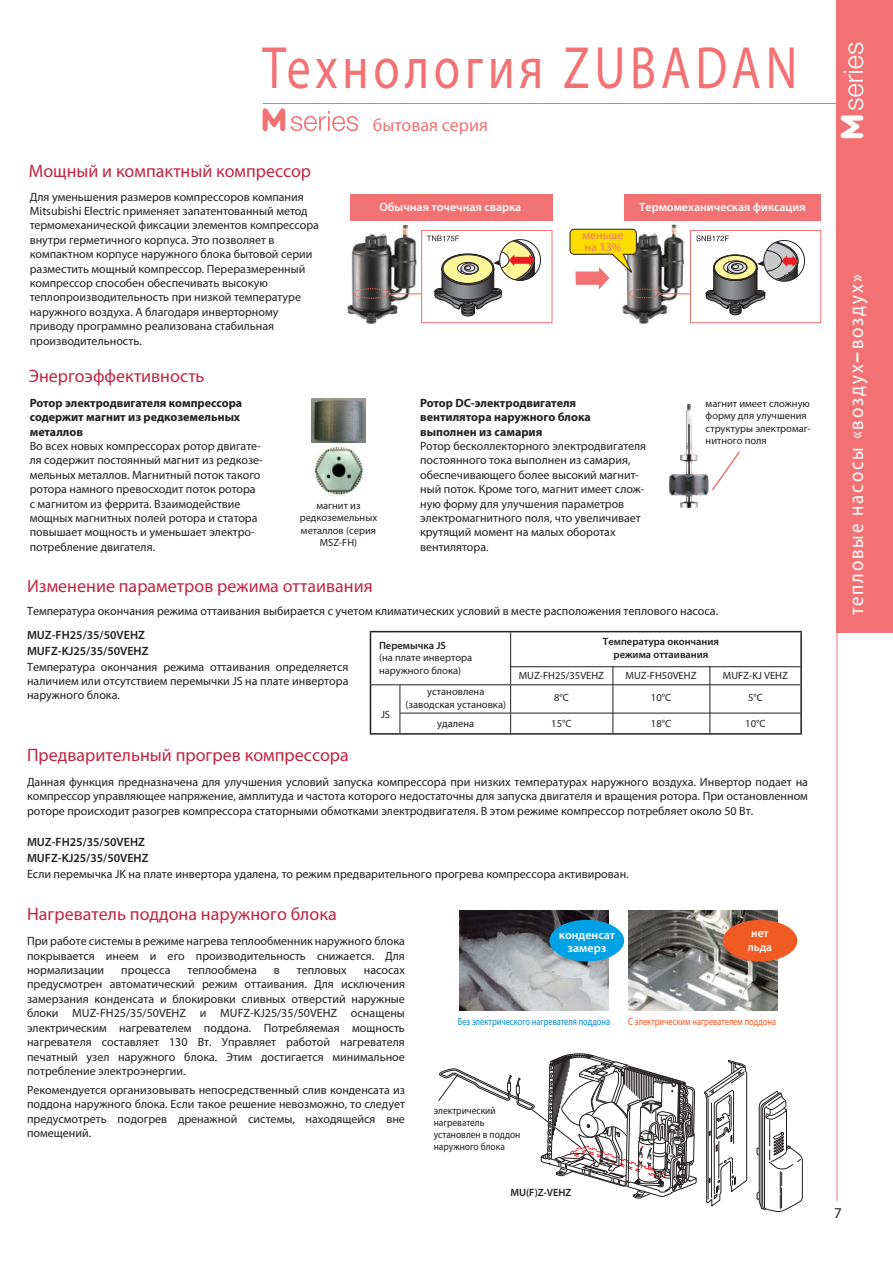
<style>
.page{position:relative;width:893px;height:1263px;background:#fff}
.page>*{position:absolute;margin:0;border:0;box-sizing:border-box;transform-origin:0 0}
.t1{font:60px "Myriad Pro";letter-spacing:.1em;color:#f27173;scale:.8 1}
.t2{font:21px "Myriad Pro";letter-spacing:.1em;color:#fff;scale:.9 1}
.t3{font:18px "Myriad Pro";color:#c02640}
.t4{font:18px "Myriad Pro";color:#f27173}
.t5{font:15px "Myriad Pro";color:#231f20}
.t6{font:12px/14.4px "Myriad Pro";color:#231f20;text-align:justify}
.t7{font:700 12px/14.4px "Myriad Pro";color:#231f20}
.t8{font:600 12px/15.9px "Myriad Pro";color:#231f20}
.t9{font:600 12px/13.5px "Myriad Pro";color:#fff;text-align:center}
.t10{font:12px/12px "Myriad Pro";color:#f27173}
.t11{font:600 12px/13.5px "Myriad Pro";color:#fff;scale:.95 1}
.t12{font:10.5px/12.6px "Myriad Pro";color:#231f20}
.t13{font:600 10.5px/12.6px "Myriad Pro";color:#231f20;text-align:center}
.t14{font:10.5px/12px "Myriad Pro";color:#231f20;scale:.9 1}
.t15{font:10.5px "Myriad Pro";color:#008cd0;scale:.8 1}
.t16{font:10.5px "Myriad Pro";color:#f15a22;scale:.8 1}
.s1{font-weight:700}
</style>
<div class="page">
<div style="left:837px;top:0;width:56px;height:632px;background:#f27173"></div>
<hr style="left:837px;top:627px;width:1px;height:574px;background:#f27173">
<hr style="left:263px;top:103px;width:575px;height:1px;background:#f27173">
<svg style="left:841px;top:43px;width:23px;height:95px"></svg>
<img style="left:617px;top:223px;width:68px;height:102px">
<img style="left:347px;top:224px;width:71px;height:101px">
<div style="left:350px;top:194px;width:202px;height:27px;background:#f27173"></div>
<div style="left:624px;top:194px;width:197px;height:27px;background:#f27173"></div>
<div style="left:353px;top:288px;width:38px;height:11px;border:1px dashed #f26649;border-radius:50%"></div>
<div style="left:421px;top:230px;width:131px;height:93px;border:1px solid #f27173"></div>
<hr style="left:389px;top:293px;width:33px;height:1px;background:#f26649">
<div style="left:629px;top:289px;width:31px;height:9px;border:1px dashed #f26649;border-radius:50%"></div>
<div style="left:690px;top:230px;width:131px;height:93px;border:1px solid #f27173"></div>
<hr style="left:660px;top:293px;width:30px;height:1px;background:#f26649">
<svg style="left:427px;top:236px;width:115px;height:80px"></svg>
<svg style="left:696px;top:235px;width:110px;height:80px"></svg>
<svg style="left:570px;top:229px;width:67px;height:60px"></svg>
<hr style="left:612px;top:666px;width:1px;height:67px;background:#231f20">
<hr style="left:511px;top:666px;width:289px;height:1px;background:#231f20">
<hr style="left:709px;top:666px;width:1px;height:67px;background:#231f20">
<hr style="left:510px;top:632px;width:1px;height:52px;background:#231f20">
<hr style="left:371px;top:684px;width:140px;height:1px;background:#231f20">
<hr style="left:511px;top:684px;width:289px;height:1px;background:#231f20">
<hr style="left:400px;top:713px;width:111px;height:1px;background:#231f20">
<svg style="left:400px;top:685px;width:1px;height:48px"></svg>
<hr style="left:511px;top:713px;width:289px;height:1px;background:#231f20">
<svg style="left:510px;top:685px;width:1px;height:48px"></svg>
<hr style="left:370px;top:631px;width:30px;height:1px;background:#231f20">
<hr style="left:370px;top:632px;width:1px;height:53px;background:#231f20">
<hr style="left:400px;top:631px;width:402px;height:1px;background:#231f20">
<hr style="left:800px;top:632px;width:2px;height:53px;background:#231f20">
<svg style="left:370px;top:685px;width:1px;height:48px"></svg>
<hr style="left:370px;top:733px;width:30px;height:2px;background:#231f20">
<hr style="left:800px;top:685px;width:2px;height:28px;background:#231f20">
<hr style="left:800px;top:713px;width:2px;height:20px;background:#231f20">
<hr style="left:400px;top:733px;width:402px;height:2px;background:#231f20">
<svg style="left:756px;top:1091px;width:47px;height:121px"></svg>
<svg style="left:438px;top:1053px;width:309px;height:154px"></svg>
<img style="left:459px;top:911px;width:149px;height:99px">
<img style="left:629px;top:911px;width:149px;height:99px">
<div style="left:549px;top:920px;width:75px;height:41px;background:#00a2e5;border-radius:50%"></div>
<div style="left:723px;top:920px;width:74px;height:41px;background:#f15a22;border-radius:50%"></div>
<svg style="left:263px;top:108px;width:22px;height:23px"></svg>
<svg style="left:291px;top:111px;width:67px;height:20px"></svg>
<img style="left:311px;top:399px;width:55px;height:43px">
<img style="left:313px;top:445px;width:51px;height:51px">
<img style="left:669px;top:404px;width:39px;height:104px">
<svg style="left:712px;top:451px;width:28px;height:40px"></svg>
<h1 class="t1" style="left:263px;top:32px;width:670px">Технология ZUBADAN</h1>
<h3 class="t3" style="left:29px;top:160px;width:284px">Мощный и компактный компрессор</h3>
<p class="t6" style="left:30px;top:189px;width:291px;text-align:left">Для уменьшения размеров компрессоров компания Mitsubishi Electric применяет запатентованный метод термомеханической фиксации элементов компрессора внутри герметичного корпуса. Это позволяет в компактном корпусе наружного блока бытовой серии разместить мощный компрессор. Переразмеренный компрессор способен обеспечивать высокую теплопроизводительность при низкой температуре наружного воздуха. А благодаря инверторному приводу программно реализована стабильная производительность.</p>
<h3 class="t3" style="left:29px;top:365px;width:177px">Энергоэффективность</h3>
<h3 class="t4" style="left:373px;top:114px;width:117px">бытовая серия</h3>
<p class="t9" style="left:379px;top:200px;width:143px">Обычная точечная сварка</p>
<p class="t9" style="left:639px;top:200px;width:168px">Термомеханическая фиксация</p>
<p class="t10" style="left:582px;top:229px;width:43px">меньше на 13%</p>
<p class="t7" style="left:30px;top:395px;width:214px">Ротор электродвигателя компрессора содержит магнит из редкоземельных металлов</p>
<p class="t6" style="left:30px;top:439px;width:235px;text-align:left">Во всех новых компрессорах ротор двигате&shy;ля содержит постоянный магнит из редкозе&shy;мельных металлов. Магнитный поток такого ротора намного превосходит поток ротора с магнитом из феррита. Взаимодействие мощных магнитных полей ротора и статора повышает мощность и уменьшает электро&shy;потребление двигателя.</p>
<p class="t12" style="left:300px;top:499px;width:79px;text-align:center">магнит из редкоземельных металлов (серия<br>MSZ-FH)</p>
<p class="t7" style="left:420px;top:395px;width:172px">Ротор DC-электродвигателя вентилятора наружного блока выполнен из самария</p>
<p class="t6" style="left:420px;top:439px;width:227px;text-align:left">Ротор бесколлекторного электродвигателя постоянного тока выполнен из самария, обеспечивающего более высокий магнит&shy;ный поток. Кроме того, магнит имеет слож&shy;ную форму для улучшения параметров электромагнитного поля, что увеличивает крутящий момент на малых оборотах вентилятора.</p>
<p class="t12" style="left:706px;top:397px;width:107px">магнит имеет сложную форму для улучшения структуры электромаг&shy;нитного поля</p>
<h3 class="t3" style="left:27px;top:575px;width:347px">Изменение параметров режима оттаивания</h3>
<p class="t8" style="left:27px;top:627px;width:123px">MUZ-FH25/35/50VEHZ<br>MUFZ-KJ25/35/50VEHZ</p>
<p class="t6" style="left:27px;top:659px;width:323px">Температура окончания режима оттаивания определяется наличием или отсутствием перемычки JS на плате инвертора наружного блока.</p>
<p class="t6" style="left:27px;top:604px;width:693px">Температура окончания режима оттаивания выбирается с учетом климатических условий в месте расположения теплового насоса.</p>
<p class="t13" style="left:603px;top:635px;width:118px">Температура окончания режима оттаивания</p>
<p class="t13" style="left:379px;top:639px;width:68px">Перемычка JS</p>
<p class="t12" style="left:379px;top:651px;width:95px">(на плате инвертора наружного блока)</p>
<p class="t12" style="left:519px;top:669px;width:87px">MUZ-FH25/35VEHZ</p>
<p class="t12" style="left:626px;top:669px;width:72px">MUZ-FH50VEHZ</p>
<p class="t12" style="left:723px;top:669px;width:67px">MUFZ-KJ VEHZ</p>
<p class="t12" style="left:406px;top:685px;width:102px;text-align:center">установлена (заводская установка)</p>
<p class="t12" style="left:554px;top:691px;width:16px">8°С</p>
<p class="t12" style="left:651px;top:691px;width:22px">10°С</p>
<p class="t12" style="left:748px;top:691px;width:16px">5°С</p>
<p class="t12" style="left:381px;top:708px;width:11px">JS</p>
<p class="t12" style="left:551px;top:717px;width:22px">15°С</p>
<p class="t12" style="left:651px;top:717px;width:22px">18°С</p>
<p class="t12" style="left:745px;top:717px;width:22px">10°С</p>
<p class="t12" style="left:437px;top:717px;width:39px">удалена</p>
<h3 class="t3" style="left:27px;top:744px;width:323px">Предварительный прогрев компрессора</h3>
<p class="t6" style="left:27px;top:775px;width:782px">Данная функция предназначена для улучшения условий запуска компрессора при низких температурах наружного воздуха. Инвертор подает на компрессор управляющее напряжение, амплитуда и частота которого недостаточны для запуска двигателя и вращения ротора. При остановленном роторе происходит разогрев компрессора статорными обмотками электродвигателя. В этом режиме компрессор потребляет около 50 Вт.</p>
<p class="t8" style="left:27px;top:834px;width:123px">MUZ-FH25/35/50VEHZ<br>MUFZ-KJ25/35/50VEHZ</p>
<p class="t6" style="left:27px;top:867px;width:603px">Если перемычка JK на плате инвертора удалена, то режим предварительного прогрева компрессора активирован.</p>
<h3 class="t3" style="left:27px;top:903px;width:311px">Нагреватель поддона наружного блока</h3>
<p class="t6" style="left:27px;top:934px;width:379px">При работе системы в режиме нагрева теплообменник наружного блока покрывается инеем и его производительность снижается. Для нормализации</p>
<p class="t6" style="left:121px;top:963px;width:51px">процесса</p>
<p class="t6" style="left:188px;top:963px;width:71px">теплообмена</p>
<p class="t6" style="left:274px;top:963px;width:8px">в</p>
<p class="t6" style="left:297px;top:963px;width:51px">тепловых</p>
<p class="t6" style="left:27px;top:963px;width:379px;text-indent:337px">насосах предусмотрен автоматический режим оттаивания. Для исключения замерзания конденсата и блокировки сливных отверстий наружные блоки MUZ-FH25/35/50VEHZ и MUFZ-KJ25/35/50VEHZ оснащены электрическим нагревателем поддона. Потребляемая мощность нагревателя составляет 130 Вт. Управляет работой нагревателя печатный узел наружного блока. Этим достигается минимальное потребление электроэнергии.</p>
<p class="t6" style="left:27px;top:1083px;width:379px">Рекомендуется организовывать непосредственный слив конденсата из поддона наружного блока. Если такое решение невозможно, то следует предусмотреть подогрев дренажной системы, находящейся вне помещений.</p>
<p class="t9" style="left:559px;top:928px;width:58px">конденсат замерз</p>
<p class="t11" style="left:748px;top:926px;width:27px">нет льда</p>
<p class="t15" style="left:458px;top:1015px;width:192px">Без электрического нагревателя поддона</p>
<p class="t16" style="left:628px;top:1015px;width:186px">С электрическим нагревателем поддона</p>
<p class="t14" style="left:434px;top:1104px;width:98px">электрический нагреватель установлен в поддон наружного блока</p>
<p class="t13" style="left:510px;top:1186px;width:63px">MU(F)Z-VEHZ</p>
<h2 class="t2" style="left:843px;top:615px;width:380px;rotate:-90deg">тепловые насосы «воздух<span class="s1">−</span>воздух»</h2>
<p class="t5" style="left:834px;top:1204px;width:9px">7</p>
</div>
